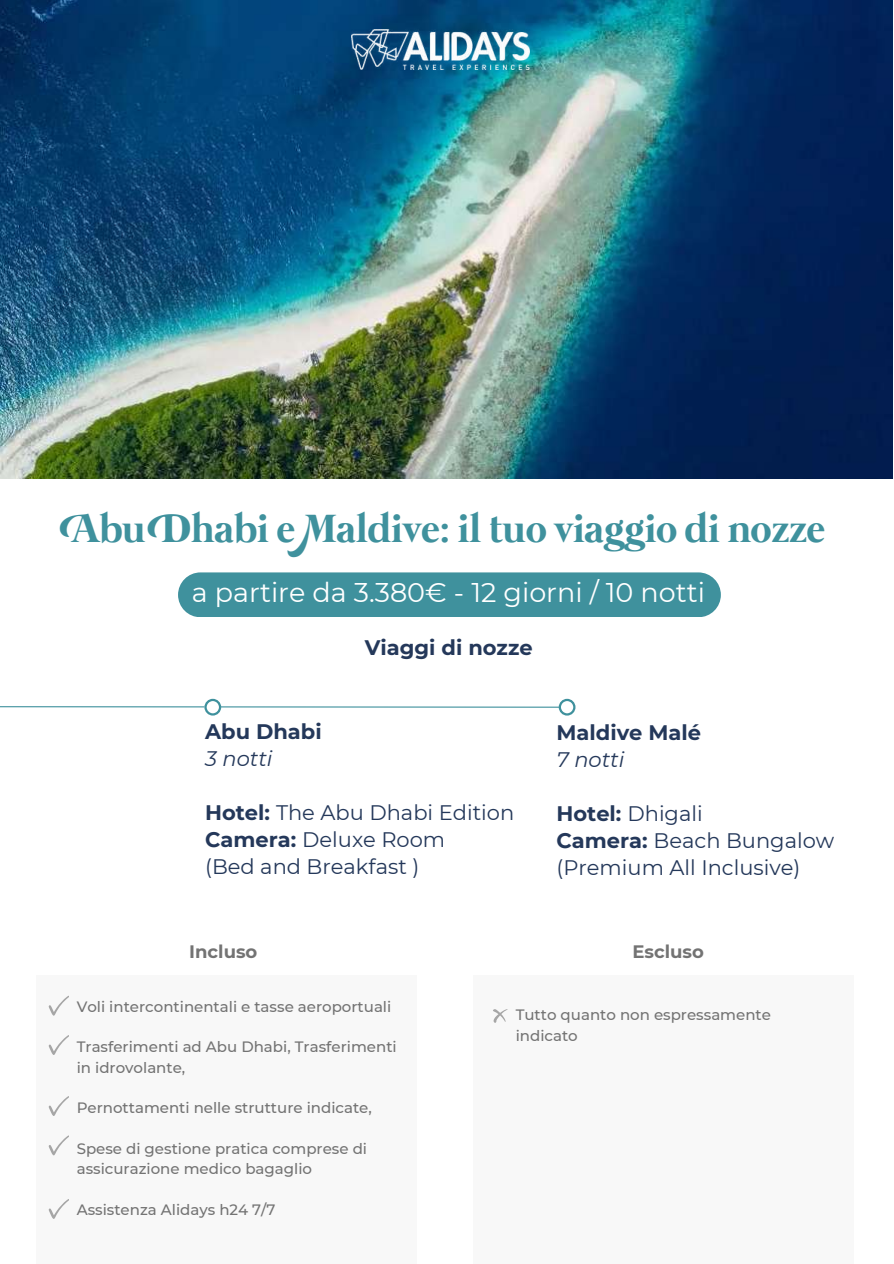
<style>
.page{position:relative;width:894px;height:1264px;background:#fff}
.page>*{position:absolute;margin:0;border:0;box-sizing:border-box;transform-origin:0 0}
.t1{font:700 40.5px "Mermaid Swash Caps";color:#3f919d}
.t2{font:27px "Montserrat";color:#fff}
.t3{font:21px/27px "Montserrat";color:#24385a}
.t4{font:700 21px "Montserrat";color:#24385a}
.t5{font:italic 21px "Montserrat";color:#24385a}
.t6{font:700 18px "Montserrat";color:#737373}
.t7{font:500 15px/20.2px "Montserrat";color:#737373}
.s1{font-weight:700}
</style>
<div class="page">
<img style="left:0;top:0;width:892px;height:478px">
<div style="left:178px;top:572px;width:542px;height:45px;background:#3f919d;border-radius:22px"></div>
<div style="left:36px;top:975px;width:380px;height:288px;background:#f8f8f8"></div>
<svg style="left:49px;top:995px;width:20px;height:20px"></svg>
<svg style="left:49px;top:1035px;width:20px;height:20px"></svg>
<svg style="left:49px;top:1135px;width:20px;height:20px"></svg>
<svg style="left:49px;top:1096px;width:20px;height:20px"></svg>
<img style="left:351px;top:30px;width:178px;height:39px">
<div style="left:473px;top:975px;width:380px;height:288px;background:#f8f8f8"></div>
<svg style="left:493px;top:1009px;width:14px;height:13px"></svg>
<svg style="left:49px;top:1199px;width:20px;height:20px"></svg>
<svg style="left:0;top:698px;width:575px;height:17px"></svg>
<h1 class="t1" style="left:72px;top:512px;width:754px">Abu Dhabi e Maldive: il tuo viaggio di nozze</h1>
<h2 class="t2" style="left:192px;top:576px;width:514px">a partire da 3.380€ - 12 giorni / 10 notti</h2>
<h3 class="t4" style="left:365px;top:635px;width:169px">Viaggi di nozze</h3>
<h3 class="t4" style="left:205px;top:719px;width:118px">Abu Dhabi</h3>
<h3 class="t5" style="left:205px;top:746px;width:69px">3 notti</h3>
<h3 class="t3" style="left:205px;top:799px;width:310px"><span class="s1">Hotel:</span> The Abu Dhabi Edition<br><span class="s1">Camera:</span> Deluxe Room<br>(Bed and Breakfast )</h3>
<h3 class="t4" style="left:556px;top:719px;width:146px">Maldive Malé</h3>
<h3 class="t5" style="left:556px;top:746px;width:69px">7 notti</h3>
<h3 class="t3" style="left:556px;top:799px;width:279px"><span class="s1">Hotel:</span> Dhigali<br><span class="s1">Camera:</span> Beach Bungalow (Premium All Inclusive)</h3>
<p class="t6" style="left:189px;top:940px;width:70px">Incluso</p>
<p class="t6" style="left:632px;top:940px;width:73px">Escluso</p>
<p class="t7" style="left:77px;top:996px;width:316px">Voli intercontinentali e tasse aeroportuali</p>
<p class="t7" style="left:77px;top:1036px;width:321px">Trasferimenti ad Abu Dhabi, Trasferimenti in idrovolante,</p>
<p class="t7" style="left:77px;top:1097px;width:296px">Pernottamenti nelle strutture indicate,</p>
<p class="t7" style="left:77px;top:1138px;width:292px">Spese di gestione pratica comprese di assicurazione medico bagaglio</p>
<p class="t7" style="left:77px;top:1198px;width:200px">Assistenza Alidays h24 7/7</p>
<p class="t7" style="left:515px;top:1004px;width:257px">Tutto quanto non espressamente indicato</p>
</div>
